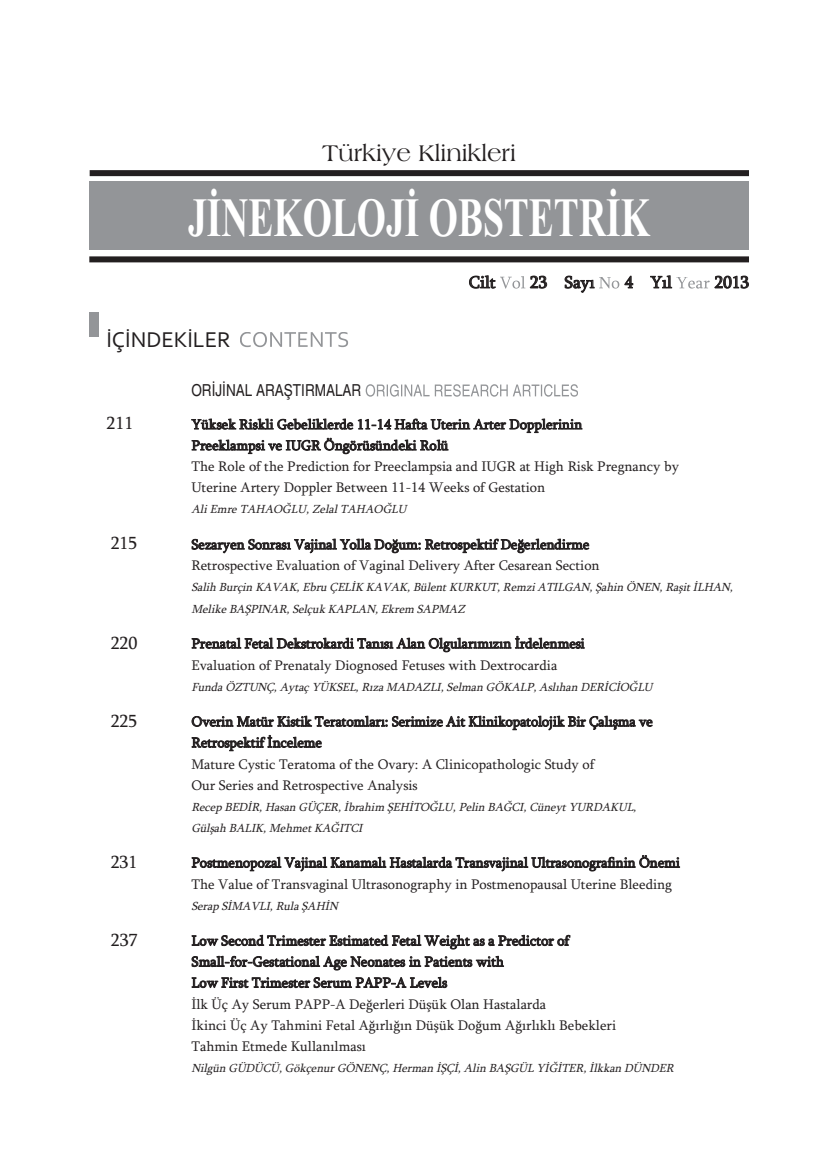
<style>
.page{position:relative;width:838px;height:1170px;background:#fff}
.page>*{position:absolute;margin:0;border:0;box-sizing:border-box;transform-origin:0 0}
.t1{font:700 55.35px "Times New Roman";color:#fff;scale:.68 1}
.t2{font:24px "Americana BT Roman";color:#231f20}
.t3{font:22.5px "Corbel";color:#231f20}
.t4{font:18px "Sylfaen";letter-spacing:-.005em;color:#231f20}
.t5{font:17.25px "Sylfaen";color:#231f20}
.t6{font:condensed 16.5px "Helvetica";color:#231f20}
.t7{font:14.25px/21.1px "Sylfaen";color:#231f20}
.t8{font:italic 12px/21px "Sylfaen";color:#231f20}
</style>
<div class="page">
<svg style="left:366px;top:384px;width:155px;height:12px"></svg>
<svg style="left:240px;top:332px;width:108px;height:15px"></svg>
<div style="left:89px;top:312px;width:10px;height:25px;background:#939598"></div>
<div style="left:89px;top:182px;width:659px;height:68px;background:#939598"></div>
<div style="left:90px;top:170px;width:659px;height:6px;background:#231f20"></div>
<div style="left:89px;top:256px;width:660px;height:6px;background:#231f20"></div>
<svg style="left:500px;top:276px;width:25px;height:12px"></svg>
<svg style="left:599px;top:277px;width:20px;height:11px"></svg>
<svg style="left:676px;top:277px;width:34px;height:11px"></svg>
<h2 class="t2" style="left:322px;top:138px;width:195px">Türkiye Klinikleri</h2>
<h1 class="t1" style="left:188px;top:184px;width:680px">JİNEKOLOJİ OBSTETRİK</h1>
<p class="t5" style="left:469px;top:272px;width:28px">Cilt</p>
<p class="t5" style="left:530px;top:272px;width:66px">23 Sayı</p>
<p class="t5" style="left:624px;top:272px;width:49px">4 Yıl</p>
<p class="t5" style="left:714px;top:272px;width:36px">2013</p>
<h3 class="t3" style="left:106px;top:326px;width:126px">İÇİNDEKİLER</h3>
<p class="t6" style="left:191px;top:381px;width:171px">ORİJİNAL ARAŞTIRMALAR</p>
<p class="t4" style="left:106px;top:412px;width:28px">211</p>
<p class="t7" style="left:191px;top:413px;width:489px">Yüksek Riskli Gebeliklerde 11-14 Hafta Uterin Arter Dopplerinin<br>Preeklampsi ve IUGR Öngörüsündeki Rolü<br>The Role of the Prediction for Preeclampsia and IUGR at High Risk Pregnancy by Uterine Artery Doppler Between 11-14 Weeks of Gestation</p>
<p class="t8" style="left:191px;top:498px;width:220px">Ali Emre TAHAOĞLU, Zelal TAHAOĞLU</p>
<p class="t4" style="left:111px;top:532px;width:28px">215</p>
<p class="t7" style="left:191px;top:533px;width:410px">Sezaryen Sonrası Vajinal Yolla Doğum: Retrospektif Değerlendirme<br>Retrospective Evaluation of Vaginal Delivery After Cesarean Section</p>
<p class="t8" style="left:191px;top:576px;width:546px">Salih Burçin KAVAK, Ebru ÇELİK KAVAK, Bülent KURKUT, Remzi ATILGAN, Şahin ÖNEN, Raşit İLHAN,<br>Melike BAŞPINAR, Selçuk KAPLAN, Ekrem SAPMAZ</p>
<p class="t4" style="left:111px;top:631px;width:28px">220</p>
<p class="t7" style="left:191px;top:632px;width:395px">Prenatal Fetal Dekstrokardi Tanısı Alan Olgularımızın İrdelenmesi<br>Evaluation of Prenataly Diognosed Fetuses with Dextrocardia</p>
<p class="t8" style="left:191px;top:675px;width:466px">Funda ÖZTUNÇ, Aytaç YÜKSEL, Rıza MADAZLI, Selman GÖKALP, Aslıhan DERİCİOĞLU</p>
<p class="t4" style="left:111px;top:709px;width:28px">225</p>
<p class="t7" style="left:191px;top:710px;width:463px">Overin Matür Kistik Teratomları: Serimize Ait Klinikopatolojik Bir Çalışma ve Retrospektif İnceleme<br>Mature Cystic Teratoma of the Ovary: A Clinicopathologic Study of<br>Our Series and Retrospective Analysis</p>
<p class="t8" style="left:191px;top:795px;width:449px">Recep BEDİR, Hasan GÜÇER, İbrahim ŞEHİTOĞLU, Pelin BAĞCI, Cüneyt YURDAKUL,<br>Gülşah BALIK, Mehmet KAĞITCI</p>
<p class="t4" style="left:111px;top:850px;width:28px">231</p>
<p class="t7" style="left:191px;top:851px;width:490px">Postmenopozal Vajinal Kanamalı Hastalarda Transvajinal Ultrasonografinin Önemi<br>The Value of Transvaginal Ultrasonography in Postmenopausal Uterine Bleeding</p>
<p class="t8" style="left:191px;top:894px;width:151px">Serap SİMAVLI, Rula ŞAHİN</p>
<p class="t4" style="left:111px;top:928px;width:28px">237</p>
<p class="t7" style="left:191px;top:929px;width:426px">Low Second Trimester Estimated Fetal Weight as a Predictor of Small-for-Gestational Age Neonates in Patients with<br>Low First Trimester Serum PAPP-A Levels<br>İlk Üç Ay Serum PAPP-A Değerleri Düşük Olan Hastalarda<br>İkinci Üç Ay Tahmini Fetal Ağırlığın Düşük Doğum Ağırlıklı Bebekleri Tahmin Etmede Kullanılması</p>
<p class="t8" style="left:191px;top:1056px;width:487px">Nilgün GÜDÜCÜ, Gökçenur GÖNENÇ, Herman İŞÇİ, Alin BAŞGÜL YİĞİTER, İlkkan DÜNDER</p>
</div>
